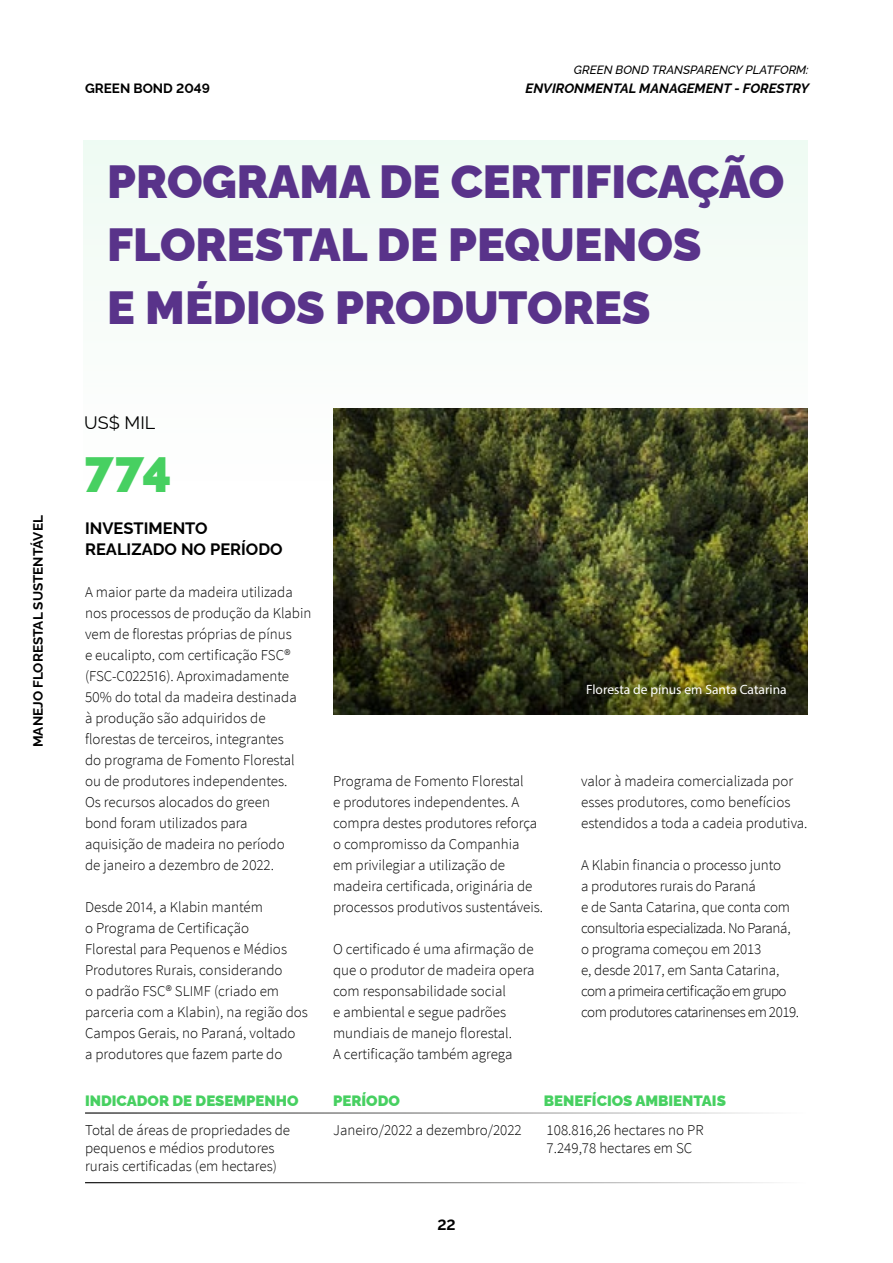
<style>
.page{position:relative;width:893px;height:1263px;background:#fff}
.page>*{position:absolute;margin:0;border:0;box-sizing:border-box;transform-origin:0 0}
.t1{font:900 49.5px "Raleway";color:#47d061}
.t2{font:900 46.5px/63px "Raleway";color:#59338a}
.t3{font:18px "Raleway";color:#000}
.t4{font:700 16.5px/21px "Raleway";color:#000}
.t5{font:300 15px/21px "Source Sans Pro";color:#000}
.t6{font:300 15px/21px "Source Sans Pro";letter-spacing:-.025em;color:#000}
.t7{font:900 15px "Raleway";color:#47d061}
.t8{font:700 15px "Raleway";color:#000}
.t9{font:700 13.5px "Raleway";color:#000}
.t10{font:italic 100 13.5px "Raleway";color:#000}
.t11{font:13.5px "Myriad Pro";color:#fff}
.t12{font:italic 100 12px "Raleway";color:#000}
</style>
<div class="page">
<img style="left:333px;top:408px;width:475px;height:307px">
<p class="t9" style="left:27px;top:747px;width:233px;rotate:-90deg">MANEJO FLORESTAL SUSTENTÁVEL</p>
<p class="t9" style="left:85px;top:78px;width:126px">GREEN BOND 2049</p>
<p class="t12" style="left:574px;top:61px;width:236px">GREEN BOND TRANSPARENCY PLATFORM:</p>
<p class="t10" style="left:526px;top:78px;width:285px">ENVIRONMENTAL MANAGEMENT - FORESTRY</p>
<h2 class="t2" style="left:107px;top:145px;width:679px">PROGRAMA DE CERTIFICAÇÃO<br>FLORESTAL DE PEQUENOS<br>E MÉDIOS PRODUTORES</h2>
<p class="t3" style="left:84px;top:409px;width:72px">US$ MIL</p>
<h1 class="t1" style="left:84px;top:435px;width:89px">774</h1>
<p class="t4" style="left:85px;top:516px;width:199px">INVESTIMENTO<br>REALIZADO NO PERÍODO</p>
<p class="t5" style="left:85px;top:582px;width:228px">A maior parte da madeira utilizada nos processos de produção da Klabin vem de florestas próprias de pínus<br>e eucalipto, com certificação FSC® (FSC-C022516). Aproximadamente<br>50% do total da madeira destinada<br>à produção são adquiridos de florestas de terceiros, integrantes<br>do programa de Fomento Florestal ou de produtores independentes.<br>Os recursos alocados do green<br>bond foram utilizados para<br>aquisição de madeira no período<br>de janeiro a dezembro de 2022.</p>
<p class="t5" style="left:85px;top:897px;width:224px">Desde 2014, a Klabin mantém<br>o Programa de Certificação<br>Florestal para Pequenos e Médios<br>Produtores Rurais, considerando<br>o padrão FSC® SLIMF (criado em parceria com a Klabin), na região dos<br>Campos Gerais, no Paraná, voltado<br>a produtores que fazem parte do</p>
<p class="t5" style="left:333px;top:771px;width:212px">Programa de Fomento Florestal<br>e produtores independentes. A compra destes produtores reforça o compromisso da Companhia<br>em privilegiar a utilização de madeira certificada, originária de processos produtivos sustentáveis.</p>
<p class="t5" style="left:333px;top:939px;width:203px">O certificado é uma afirmação de que o produtor de madeira opera com responsabilidade social<br>e ambiental e segue padrões mundiais de manejo florestal.<br>A certificação também agrega</p>
<p class="t11" style="left:586px;top:681px;width:202px">Floresta de pínus em Santa Catarina</p>
<p class="t5" style="left:581px;top:771px;width:228px">valor à madeira comercializada por esses produtores, como benefícios estendidos a toda a cadeia produtiva.</p>
<p class="t6" style="left:581px;top:855px;width:220px">A Klabin financia o processo junto<br>a produtores rurais do Paraná<br>e de Santa Catarina, que conta com consultoria especializada. No Paraná, o programa começou em 2013<br>e, desde 2017, em Santa Catarina, com a primeira certificação em grupo com produtores catarinenses em 2019.</p>
<p class="t7" style="left:85px;top:1088px;width:215px">INDICADOR DE DESEMPENHO</p>
<p class="t7" style="left:333px;top:1088px;width:68px">PERÍODO</p>
<p class="t7" style="left:544px;top:1088px;width:184px">BENEFÍCIOS AMBIENTAIS</p>
<p class="t5" style="left:85px;top:1121px;width:207px;line-height:18px">Total de áreas de propriedades de pequenos e médios produtores rurais certificadas (em hectares)</p>
<p class="t5" style="left:333px;top:1119px;width:190px">Janeiro/2022 a dezembro/2022</p>
<p class="t5" style="left:547px;top:1121px;width:158px;line-height:18px">108.816,26 hectares no PR<br>7.249,78 hectares em SC</p>
<p class="t8" style="left:437px;top:1213px;width:20px">22</p>
</div>
